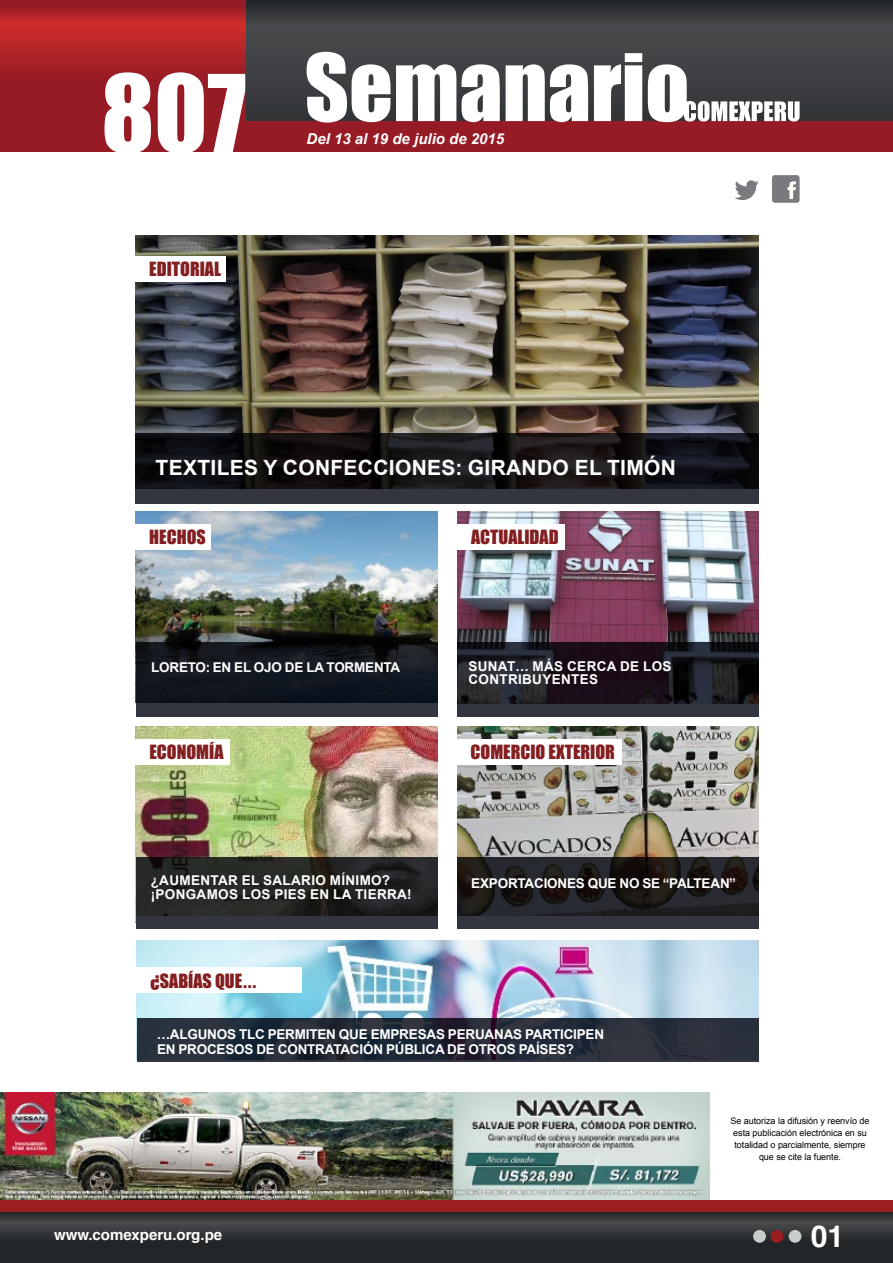
<style>
.page{position:relative;width:893px;height:1263px;background:#fff}
.page>*{position:absolute;margin:0;border:0;box-sizing:border-box;transform-origin:0 0}
.t1{font:99px "Impact";color:#fff}
.t2{font:700 30px "Helvetica";color:#fff}
.t3{font:700 21px "Arial";letter-spacing:.015em;color:#fff}
.t4{font:18px "Impact";color:#831f21}
.t5{font:italic 700 15px "Arial";color:#fff}
.t6{font:700 15px "Helvetica";color:#fff}
.t7{font:700 13.5px/15px "Arial";letter-spacing:-.015em;color:#fff}
.t8{font:700 13.5px/13.5px "Arial";letter-spacing:.025em;color:#fff}
.t9{font:9px/12px "Arial";letter-spacing:-.005em;color:#000;text-align:center}
</style>
<div class="page">
<img style="left:137px;top:940px;width:622px;height:78px">
<img style="left:136px;top:511px;width:302px;height:131px">
<img style="left:136px;top:235px;width:623px;height:198px">
<img style="left:0;top:1093px;width:709px;height:107px">
<svg style="left:245px;top:0;width:648px;height:121px;background:#3e3e41"></svg>
<div style="left:0;top:121px;width:893px;height:30px;background:#971b25"></div>
<svg style="left:0;top:0;width:245px;height:121px;background:#a72026"></svg>
<svg style="left:307px;top:52px;width:83px;height:71px"></svg>
<svg style="left:396px;top:64px;width:60px;height:57px"></svg>
<svg style="left:462px;top:64px;width:38px;height:58px"></svg>
<svg style="left:506px;top:64px;width:82px;height:58px"></svg>
<svg style="left:594px;top:53px;width:48px;height:68px"></svg>
<svg style="left:648px;top:64px;width:152px;height:58px"></svg>
<svg style="left:0;top:1212px;width:893px;height:51px;background:#2d3033"></svg>
<div style="left:0;top:1200px;width:893px;height:12px;background:#9b1f21"></div>
<div style="left:753px;top:1230px;width:13px;height:13px;background:#c9cccc;border-radius:50%"></div>
<div style="left:771px;top:1230px;width:12px;height:13px;background:#9b1f21;border-radius:50%"></div>
<div style="left:789px;top:1230px;width:12px;height:13px;background:#c9cccc;border-radius:50%"></div>
<img style="left:457px;top:727px;width:302px;height:130px">
<img style="left:457px;top:511px;width:302px;height:131px">
<img style="left:136px;top:727px;width:302px;height:130px">
<svg style="left:136px;top:433px;width:623px;height:70px;background:#1a191d"></svg>
<svg style="left:136px;top:642px;width:302px;height:74px;background:#171b23"></svg>
<svg style="left:136px;top:857px;width:302px;height:60px;background:#232523"></svg>
<svg style="left:457px;top:642px;width:302px;height:61px;background:#1c1820"></svg>
<svg style="left:457px;top:857px;width:302px;height:60px;background:#1f1c1e"></svg>
<svg style="left:137px;top:1018px;width:622px;height:43px;background:#252b38"></svg>
<div style="left:136px;top:917px;width:302px;height:12px;background:#333640"></div>
<div style="left:457px;top:703px;width:302px;height:13px;background:#333640"></div>
<div style="left:457px;top:917px;width:302px;height:12px;background:#333640"></div>
<div style="left:131px;top:256px;width:95px;height:25px;background:#fff"></div>
<div style="left:134px;top:524px;width:77px;height:26px;background:#fff"></div>
<div style="left:455px;top:524px;width:109px;height:26px;background:#fff"></div>
<div style="left:134px;top:740px;width:96px;height:25px;background:#fff"></div>
<div style="left:455px;top:740px;width:167px;height:25px;background:#fff"></div>
<svg style="left:735px;top:180px;width:24px;height:20px"></svg>
<div style="left:772px;top:175px;width:28px;height:28px;background:#797a7d;border-radius:3px"></div>
<svg style="left:787px;top:181px;width:9px;height:18px"></svg>
<div style="left:135px;top:967px;width:167px;height:26px;background:#fff"></div>
<h1 class="t1" style="left:101px;top:37px;width:146px">807</h1>
<h3 class="t4" style="left:149px;top:255px;width:73px">EDITORIAL</h3>
<p class="t5" style="left:307px;top:128px;width:199px">Del 13 al 19 de julio de 2015</p>
<h3 class="t3" style="left:156px;top:453px;width:522px">TEXTILES Y CONFECCIONES: GIRANDO EL TIMÓN</h3>
<h3 class="t4" style="left:149px;top:523px;width:58px">HECHOS</h3>
<h3 class="t4" style="left:471px;top:523px;width:89px">ACTUALIDAD</h3>
<p class="t7" style="left:151px;top:660px;width:251px">LORETO: EN EL OJO DE LA TORMENTA</p>
<p class="t8" style="left:468px;top:659px;width:203px">SUNAT… MÁS CERCA DE LOS<br>CONTRIBUYENTES</p>
<h3 class="t4" style="left:149px;top:738px;width:76px">ECONOMÍA</h3>
<h3 class="t4" style="left:470px;top:738px;width:146px">COMERCIO EXTERIOR</h3>
<p class="t8" style="left:151px;top:874px;width:262px">¿AUMENTAR EL SALARIO MÍNIMO? ¡PONGAMOS LOS PIES EN LA TIERRA!</p>
<p class="t7" style="left:471px;top:876px;width:266px">EXPORTACIONES QUE NO SE “PALTEAN”</p>
<h3 class="t4" style="left:150px;top:967px;width:107px">¿SABÍAS QUE ...</h3>
<p class="t7" style="left:157px;top:1027px;width:449px;text-indent:111px">PERMITEN QUE EMPRESAS PERUANAS PARTICIPEN<br>EN PROCESOS DE CONTRATACIÓN PÚBLICA DE OTROS PAÍSES?</p>
<p class="t7" style="left:157px;top:1027px;width:92px">…ALGUNOS TLC</p>
<p class="t9" style="left:731px;top:1115px;width:140px">Se autoriza la difusión y reenvío de esta publicación electrónica en su totalidad o parcialmente, siempre que se cite la fuente.</p>
<p class="t6" style="left:54px;top:1226px;width:170px">www.comexperu.org.pe</p>
<h2 class="t2" style="left:811px;top:1218px;width:35px">01</h2>
</div>
